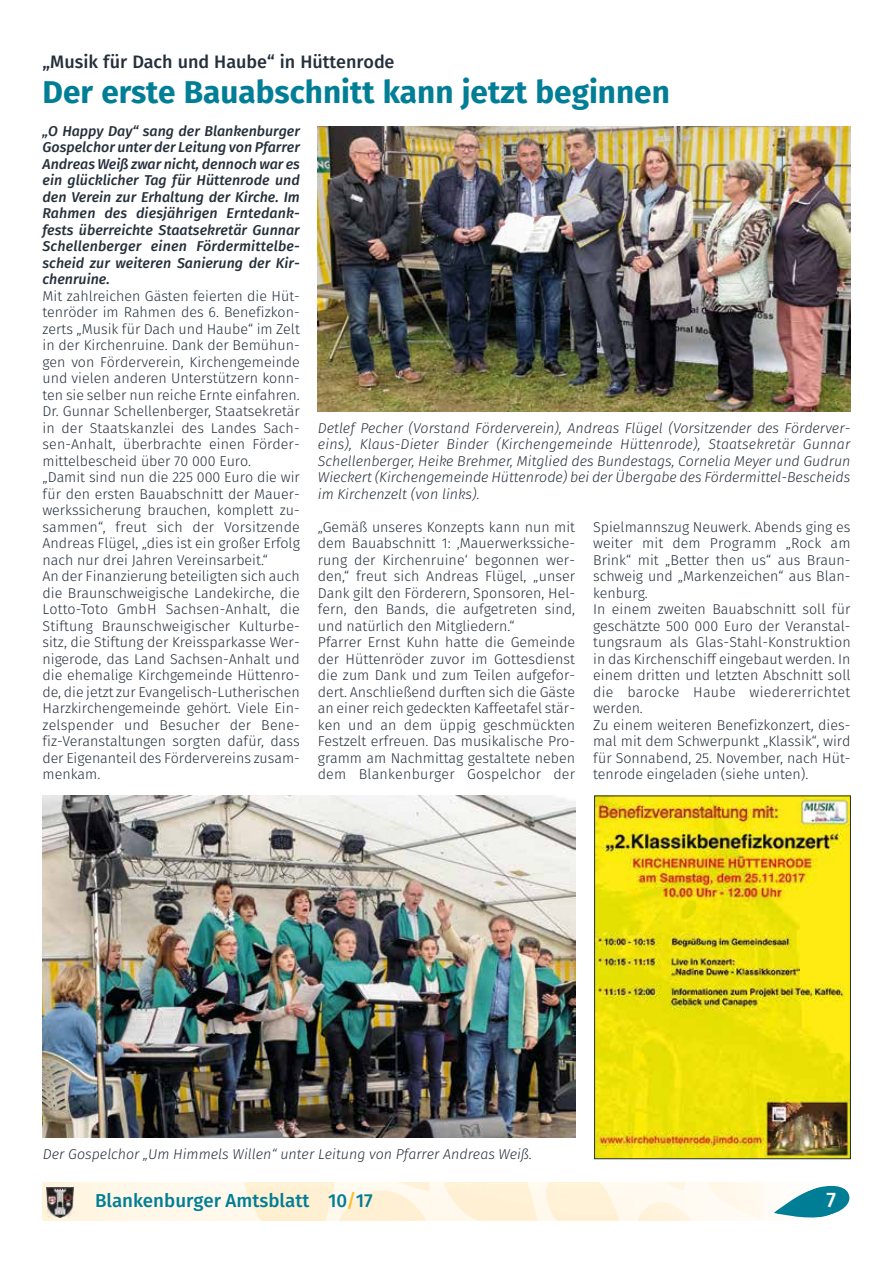
<style>
.page{position:relative;width:893px;height:1263px;background:#fff}
.page>*{position:absolute;margin:0;border:0;box-sizing:border-box;transform-origin:0 0}
.t1{font:700 31.5px "Fira Sans";color:#007e96}
.t2{font:500 21px "Fira Sans";color:#fff}
.t3{font:500 18.75px "Fira Sans";color:#007e96}
.t4{font:500 18px "Fira Sans";color:#25303b}
.t5{font:300 14.25px/16.5px "Fira Sans";color:#25303b}
.t6{font:italic 300 14.25px/16.5px "Fira Sans";color:#25303b;text-align:justify}
.t7{font:italic 500 14.25px/16.5px "Fira Sans";letter-spacing:.005em;color:#25303b;text-align:justify}
.s1{color:#fcbf2c}
</style>
<div class="page">
<img style="left:43px;top:1182px;width:721px;height:38px">
<svg style="left:774px;top:1185px;width:76px;height:33px"></svg>
<img style="left:47px;top:1187px;width:27px;height:30px">
<img style="left:318px;top:127px;width:532px;height:285px">
<img style="left:43px;top:796px;width:532px;height:342px">
<img style="left:596px;top:798px;width:253px;height:359px">
<div style="left:594px;top:796px;width:257px;height:363px;border:1px solid #25303b"></div>
<p class="t4" style="left:43px;top:49px;width:354px">„Musik für Dach und Haube“ in Hüttenrode</p>
<h1 class="t1" style="left:43px;top:70px;width:629px">Der erste Bauabschnitt kann jetzt beginnen</h1>
<p class="t7" style="left:43px;top:123px;width:259px">„O Happy Day“ sang der Blankenburger Gospelchor unter der Leitung von Pfarrer Andreas Weiß zwar nicht, dennoch war es ein glücklicher Tag für Hüttenrode und den Verein zur Erhaltung der Kirche. Im Rahmen des diesjährigen Erntedank&shy;fests überreichte Staatsekretär Gunnar Schellenberger einen Fördermittelbe&shy;scheid zur weiteren Sanierung der Kir&shy;chenruine.</p>
<p class="t5" style="left:43px;top:288px;width:259px">Mit zahlreichen Gästen feierten die Hüt&shy;tenröder im Rahmen des 6. Benefizkon&shy;zerts „Musik für Dach und Haube“ im Zelt in der Kirchenruine. Dank der Bemühun&shy;gen von Förderverein, Kirchengemeinde und vielen anderen Unterstützern konn&shy;ten sie selber nun reiche Ernte einfahren.<br>Dr. Gunnar Schellenberger, Staatsekretär in der Staatskanzlei des Landes Sach&shy;sen-Anhalt, überbrachte einen Förder&shy;mittelbescheid über 70 000 Euro.<br>„Damit sind nun die 225 000 Euro die wir für den ersten Bauabschnitt der Mauer&shy;werkssicherung brauchen, komplett zu&shy;sammen“, freut sich der Vorsitzende Andreas Flügel, „dies ist ein großer Erfolg nach nur drei Jahren Vereinsarbeit.“<br>An der Finanzierung beteiligten sich auch die Braunschweigische Landekirche, die Lotto-Toto GmbH Sachsen-Anhalt, die Stiftung Braunschweigischer Kulturbe&shy;sitz, die Stiftung der Kreissparkasse Wer&shy;nigerode, das Land Sachsen-Anhalt und die ehemalige Kirchgemeinde Hüttenro&shy;de, die jetzt zur Evangelisch-Lutherischen Harzkirchengemeinde gehört. Viele Ein&shy;zelspender und Besucher der Bene&shy;fiz-Veranstaltungen sorgten dafür, dass der Eigenanteil des Fördervereins zusam&shy;menkam.</p>
<p class="t6" style="left:318px;top:420px;width:534px">Detlef Pecher (Vorstand Förderverein), Andreas Flügel (Vorsitzender des Förderver&shy;eins), Klaus-Dieter Binder (Kirchengemeinde Hüttenrode), Staatsekretär Gunnar Schellenberger, Heike Brehmer, Mitglied des Bundestags, Cornelia Meyer und Gudrun Wieckert (Kirchengemeinde Hüttenrode) bei der Übergabe des Fördermittel-Bescheids im Kirchenzelt (von links).</p>
<p class="t5" style="left:318px;top:520px;width:259px">„Gemäß unseres Konzepts kann nun mit dem Bauabschnitt 1: ‚Mauerwerkssiche&shy;rung der Kirchenruine‘ begonnen wer&shy;den,“ freut sich Andreas Flügel, „unser Dank gilt den Förderern, Sponsoren, Hel&shy;fern, den Bands, die aufgetreten sind, und natürlich den Mitgliedern.“<br>Pfarrer Ernst Kuhn hatte die Gemeinde der Hüttenröder zuvor im Gottesdienst die zum Dank und zum Teilen aufgefor&shy;dert. Anschließend durften sich die Gäste an einer reich gedeckten Kaffeetafel stär&shy;ken und an dem üppig geschmückten Festzelt erfreuen. Das musikalische Pro&shy;gramm am Nachmittag gestaltete neben dem Blankenburger Gospelchor der</p>
<p class="t5" style="left:593px;top:520px;width:259px">Spielmannszug Neuwerk. Abends ging es weiter mit dem Programm „Rock am Brink“ mit „Better then us“ aus Braun&shy;schweig und „Markenzeichen“ aus Blan&shy;kenburg.<br>In einem zweiten Bauabschnitt soll für geschätzte 500 000 Euro der Veranstal&shy;tungsraum als Glas-Stahl-Konstruktion in das Kirchenschiff eingebaut werden. In einem dritten und letzten Abschnitt soll die barocke Haube wiedererrichtet werden.<br>Zu einem weiteren Benefizkonzert, dies&shy;mal mit dem Schwerpunkt „Klassik“, wird für Sonnabend, 25. November, nach Hüt&shy;tenrode eingeladen (siehe unten).</p>
<p class="t6" style="left:43px;top:1146px;width:491px">Der Gospelchor „Um Himmels Willen“ unter Leitung von Pfarrer Andreas Weiß.</p>
<h3 class="t3" style="left:95px;top:1187px;width:279px">Blankenburger Amtsblatt 10<span class="s1">/</span>17</h3>
<h2 class="t2" style="left:827px;top:1185px;width:11px">7</h2>
</div>
